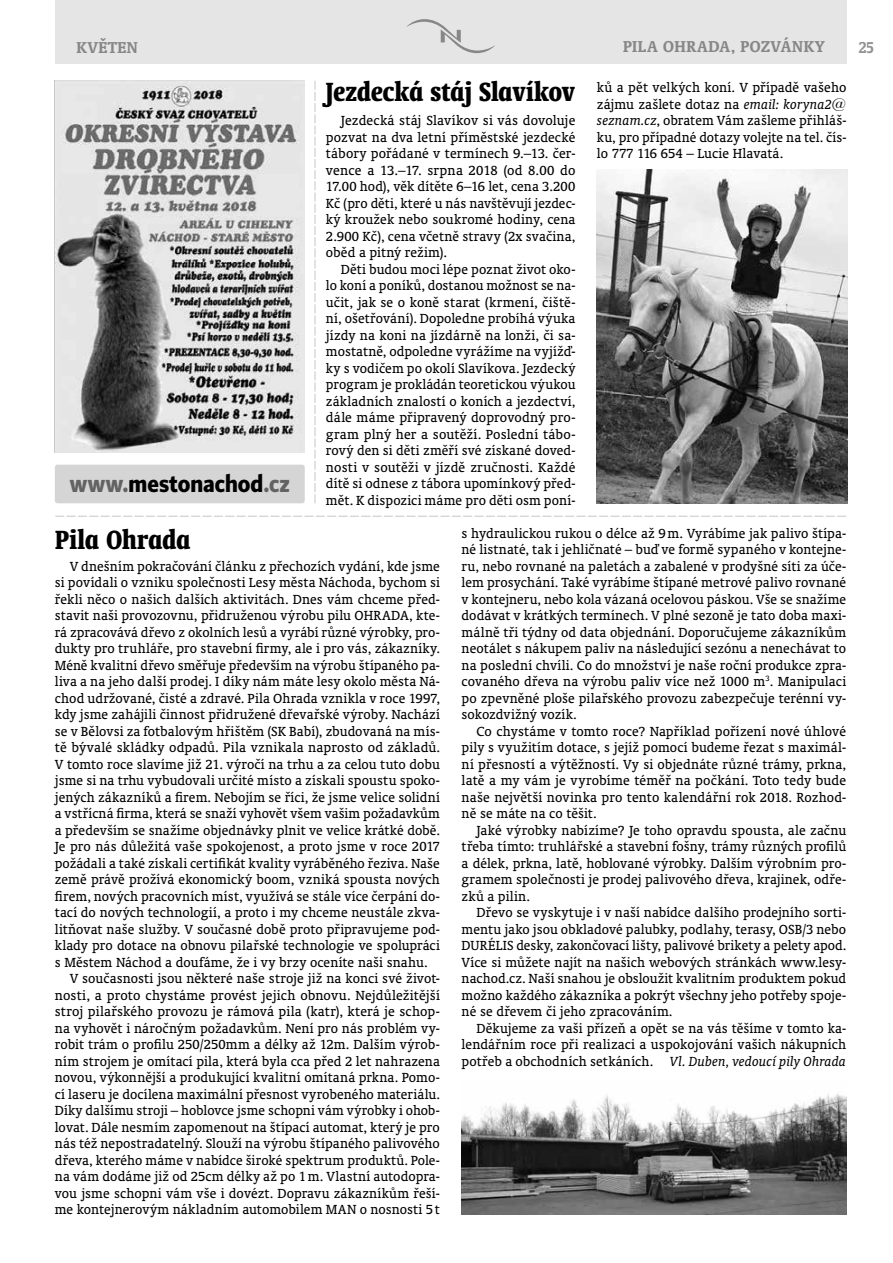
<style>
.page{position:relative;width:893px;height:1263px;background:#fff}
.page>*{position:absolute;margin:0;border:0;box-sizing:border-box;transform-origin:0 0}
.t1{font:700 condensed 30px "Oranda AT";letter-spacing:.005em;color:#000;scale:.92 1}
.t2{font:700 23.4px "CP";color:#000;scale:.9 1}
.t3{font:700 18px "Oranda AT";letter-spacing:.03em;color:#878787}
.t4{font:700 18px "Oranda AT";color:#929292;scale:.9 1}
.t5{font:15px/16.5px "Oranda AT";letter-spacing:.005em;color:#000;text-align:justify}
.s1{color:#646363}
.s2{font-weight:700;font-stretch:condensed;font-size:30px}
.s3{font-style:italic}
</style>
<div class="page">
<div style="left:55px;top:0;width:792px;height:64px;background:#e5e5e5"></div>
<svg style="left:406px;top:19px;width:89px;height:34px"></svg>
<svg style="left:55px;top:516px;width:791px;height:1px"></svg>
<svg style="left:315px;top:81px;width:1px;height:422px"></svg>
<img style="left:597px;top:169px;width:250px;height:334px">
<img style="left:55px;top:81px;width:250px;height:372px">
<img style="left:462px;top:1094px;width:384px;height:120px">
<div style="left:55px;top:465px;width:250px;height:38px;background:#d5d5d5;border-radius:3px"></div>
<p class="t3" style="left:77px;top:37px;width:63px">KVĚTEN</p>
<p class="t3" style="left:623px;top:36px;width:203px">PILA OHRADA, POZVÁNKY</p>
<p class="t4" style="left:859px;top:37px;width:19px">25</p>
<h2 class="t2" style="left:70px;top:469px;width:246px"><span class="s1">www.</span>mestonachod<span class="s1">.cz</span></h2>
<p class="t5" style="left:597px;top:79px;width:251px;text-indent:-271px"><span class="s2">Jezdecká stáj Slavíkov</span> ků a pět velkých koní. V případě vašeho zájmu zašlete dotaz na <span class="s3">email: koryna2@ seznam.cz</span>, obratem Vám zašleme přihláš&shy;ku, pro případné dotazy volejte na tel. čís&shy;lo 777 116 654 – Lucie Hlavatá.</p>
<p class="t5" style="left:326px;top:112px;width:251px;text-indent:15px">Jezdecká stáj Slavíkov si vás dovoluje pozvat na dva letní příměstské jezdecké tábory pořádané v termínech 9.–13. čer&shy;vence a 13.–17. srpna 2018 (od 8.00 do 17.00 hod), věk dítěte 6–16 let, cena 3.200<br>Kč (pro děti, které u nás navštěvují jezdec&shy;ký kroužek nebo soukromé hodiny, cena 2.900 Kč), cena včetně stravy (2x svačina, oběd a pitný režim).</p>
<p class="t5" style="left:326px;top:260px;width:251px;text-indent:15px">Děti budou moci lépe poznat život oko&shy;lo koní a poníků, dostanou možnost se na&shy;učit, jak se o koně starat (krmení, čiště&shy;ní, ošetřování). Dopoledne probíhá výuka jízdy na koni na jízdárně na lonži, či sa&shy;mostatně, odpoledne vyrážíme na vyjížď&shy;ky s vodičem po okolí Slavíkova. Jezdecký program je prokládán teoretickou výukou základních znalostí o koních a jezdectví, dále máme připravený doprovodný pro&shy;gram plný her a soutěží. Poslední tábo&shy;rový den si děti změří své získané doved&shy;nosti v soutěži v jízdě zručnosti. Každé dítě si odnese z tábora upomínkový před&shy;mět. K dispozici máme pro děti osm poní-</p>
<h1 class="t1" style="left:55px;top:521px;width:148px">Pila Ohrada</h1>
<p class="t5" style="left:70px;top:558px;width:372px">V dnešním pokračování článku z přechozích vydání, kde jsme</p>
<p class="t5" style="left:55px;top:574px;width:387px">si povídali o vzniku společnosti Lesy města Náchoda, bychom si</p>
<p class="t5" style="left:55px;top:591px;width:387px">řekli něco o našich dalších aktivitách. Dnes vám chceme před-</p>
<p class="t5" style="left:55px;top:607px;width:387px">stavit naši provozovnu, přidruženou výrobu pilu OHRADA, kte-</p>
<p class="t5" style="left:55px;top:624px;width:387px">rá zpracovává dřevo z okolních lesů a vyrábí různé výrobky, pro-</p>
<p class="t5" style="left:55px;top:640px;width:387px">dukty pro truhláře, pro stavební firmy, ale i pro vás, zákazníky.</p>
<p class="t5" style="left:55px;top:657px;width:387px">Méně kvalitní dřevo směřuje především na výrobu štípaného pa-</p>
<p class="t5" style="left:55px;top:673px;width:387px">liva a na jeho další prodej. I díky nám máte lesy okolo města Ná-</p>
<p class="t5" style="left:55px;top:690px;width:387px">chod udržované, čisté a zdravé. Pila Ohrada vznikla v roce 1997,</p>
<p class="t5" style="left:55px;top:706px;width:387px">kdy jsme zahájili činnost přidružené dřevařské výroby. Nachází</p>
<p class="t5" style="left:55px;top:723px;width:387px">se v Bělovsi za fotbalovým hřištěm (SK Babí), zbudovaná na mís-</p>
<p class="t5" style="left:55px;top:739px;width:387px">tě bývalé skládky odpadů. Pila vznikala naprosto od základů.</p>
<p class="t5" style="left:55px;top:756px;width:387px">V tomto roce slavíme již 21. výročí na trhu a za celou tuto dobu</p>
<p class="t5" style="left:55px;top:772px;width:387px">jsme si na trhu vybudovali určité místo a získali spoustu spoko-</p>
<p class="t5" style="left:55px;top:789px;width:387px">jených zákazníků a firem. Nebojím se říci, že jsme velice solidní</p>
<p class="t5" style="left:55px;top:805px;width:387px">a vstřícná firma, která se snaží vyhovět všem vašim požadavkům</p>
<p class="t5" style="left:55px;top:822px;width:387px">a především se snažíme objednávky plnit ve velice krátké době.</p>
<p class="t5" style="left:55px;top:838px;width:387px">Je pro nás důležitá vaše spokojenost, a proto jsme v roce 2017</p>
<p class="t5" style="left:55px;top:855px;width:387px">požádali a také získali certifikát kvality vyráběného řeziva. Naše</p>
<p class="t5" style="left:55px;top:871px;width:387px">země právě prožívá ekonomický boom, vzniká spousta nových</p>
<p class="t5" style="left:55px;top:888px;width:387px">firem, nových pracovních míst, využívá se stále více čerpání do-</p>
<p class="t5" style="left:55px;top:904px;width:387px">tací do nových technologií, a proto i my chceme neustále zkva-</p>
<p class="t5" style="left:55px;top:921px;width:387px">litňovat naše služby. V současné době proto připravujeme pod-</p>
<p class="t5" style="left:55px;top:937px;width:387px">klady pro dotace na obnovu pilařské technologie ve spolupráci</p>
<p class="t5" style="left:55px;top:954px;width:374px">s Městem Náchod a doufáme, že i vy brzy oceníte naši snahu.</p>
<p class="t5" style="left:70px;top:970px;width:372px">V současnosti jsou některé naše stroje již na konci své život-</p>
<p class="t5" style="left:55px;top:987px;width:387px">nosti, a proto chystáme provést jejich obnovu. Nejdůležitější</p>
<p class="t5" style="left:55px;top:1003px;width:387px">stroj pilařského provozu je rámová pila (katr), která je schop-</p>
<p class="t5" style="left:55px;top:1020px;width:387px">na vyhovět i náročným požadavkům. Není pro nás problém vy-</p>
<p class="t5" style="left:55px;top:1036px;width:387px">robit trám o profilu 250/250mm a délky až 12m. Dalším výrob-</p>
<p class="t5" style="left:55px;top:1053px;width:387px">ním strojem je omítací pila, která byla cca před 2 let nahrazena</p>
<p class="t5" style="left:55px;top:1069px;width:386px">novou, výkonnější a produkující kvalitní omítaná prkna. Pomo-</p>
<p class="t5" style="left:55px;top:1086px;width:387px">cí laseru je docílena maximální přesnost vyrobeného materiálu.</p>
<p class="t5" style="left:55px;top:1102px;width:387px">Díky dalšímu stroji – hoblovce jsme schopni vám výrobky i ohob-</p>
<p class="t5" style="left:55px;top:1119px;width:387px">lovat. Dále nesmím zapomenout na štípací automat, který je pro</p>
<p class="t5" style="left:55px;top:1135px;width:387px">nás též nepostradatelný. Slouží na výrobu štípaného palivového</p>
<p class="t5" style="left:55px;top:1152px;width:387px">dřeva, kterého máme v nabídce široké spektrum produktů. Pole-</p>
<p class="t5" style="left:55px;top:1168px;width:387px">na vám dodáme již od 25cm délky až po 1m. Vlastní autodopra-</p>
<p class="t5" style="left:55px;top:1185px;width:387px">vou jsme schopni vám vše i dovézt. Dopravu zákazníkům řeší-</p>
<p class="t5" style="left:55px;top:1201px;width:387px">me kontejnerovým nákladním automobilem MAN o nosnosti 5 t</p>
<p class="t5" style="left:462px;top:525px;width:386px">s hydraulickou rukou o délce až 9m. Vyrábíme jak palivo štípa&shy;né listnaté, tak i jehličnaté – buď ve formě sypaného v kontejne&shy;ru, nebo rovnané na paletách a zabalené v prodyšné síti za úče&shy;lem prosychání. Také vyrábíme štípané metrové palivo rovnané v kontejneru, nebo kola vázaná ocelovou páskou. Vše se snažíme dodávat v krátkých termínech. V plné sezoně je tato doba maxi&shy;málně tři týdny od data objednání. Doporučujeme zákazníkům neotálet s nákupem paliv na následující sezónu a nenechávat to na poslední chvíli. Co do množství je naše roční produkce zpra&shy;covaného dřeva na výrobu paliv více než 1000 m<sup>3</sup>. Manipulaci po zpevněné ploše pilařského provozu zabezpečuje terénní vy&shy;sokozdvižný vozík.</p>
<p class="t5" style="left:462px;top:723px;width:386px;text-indent:15px">Co chystáme v tomto roce? Například pořízení nové úhlové pily s využitím dotace, s jejíž pomocí budeme řezat s maximál&shy;ní přesností a výtěžností. Vy si objednáte různé trámy, prkna, latě a my vám je vyrobíme téměř na počkání. Toto tedy bude naše největší novinka pro tento kalendářní rok 2018. Rozhod&shy;ně se máte na co těšit.</p>
<p class="t5" style="left:462px;top:822px;width:386px;text-indent:15px">Jaké výrobky nabízíme? Je toho opravdu spousta, ale začnu třeba tímto: truhlářské a stavební fošny, trámy různých profilů a délek, prkna, latě, hoblované výrobky. Dalším výrobním pro&shy;gramem společnosti je prodej palivového dřeva, krajinek, odře&shy;zků a pilin.</p>
<p class="t5" style="left:462px;top:904px;width:386px;text-indent:15px">Dřevo se vyskytuje i v naší nabídce dalšího prodejního sorti&shy;mentu jako jsou obkladové palubky, podlahy, terasy, OSB/3 nebo DURÉLIS desky, zakončovací lišty, palivové brikety a pelety apod.<br>Více si můžete najít na našich webových stránkách www.lesy&shy;nachod.cz. Naší snahou je obsloužit kvalitním produktem pokud možno každého zákazníka a pokrýt všechny jeho potřeby spoje&shy;né se dřevem či jeho zpracováním.</p>
<p class="t5" style="left:462px;top:1020px;width:386px;text-indent:15px">Děkujeme za vaši přízeň a opět se na vás těšíme v tomto ka&shy;lendářním roce při realizaci a uspokojování vašich nákupních potřeb a obchodních setkáních. <span class="s3">Vl. Duben, vedoucí pily Ohrada</span></p>
</div>
